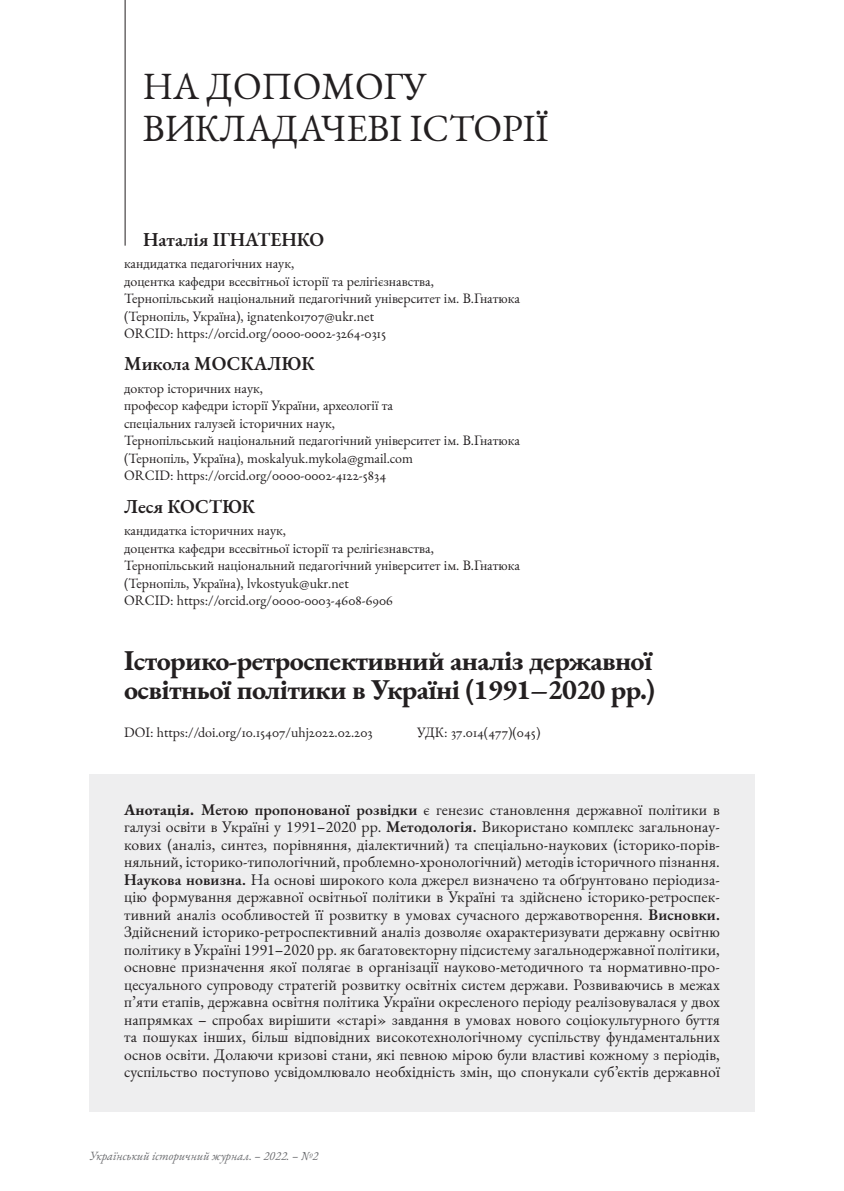
<style>
.page{position:relative;width:844px;height:1191px;background:#fff}
.page>*{position:absolute;margin:0;border:0;box-sizing:border-box;transform-origin:0 0}
.t1{font:37.45px/42px "EB Garamond";color:#231f20}
.Заголовок{font:700 28px/29.8px "EB Garamond";letter-spacing:-.02em;color:#231f20}
.t2{font:600 19.25px "EB Garamond";color:#231f20}
.t3{font:15.75px/17.5px "EB Garamond";letter-spacing:.01em;color:#231f20;text-align:justify}
.Про_автора{font:14px "EB Garamond";color:#231f20}
.t4{font:italic 12.25px "EB Garamond";color:#6c6d70}
.s1{font-weight:700}
.s2{font-weight:600}
</style>
<div class="page">
<hr style="left:125px;top:0;width:1px;height:246px;background:#231f20">
<div style="left:89px;top:774px;width:665px;height:337px;background:#eeeeef"></div>
<h1 class="t1" style="left:143px;top:66px;width:407px">НА ДОПОМОГУ<br>ВИКЛАДАЧЕВІ ІСТОРІЇ</h1>
<p class="t2" style="left:143px;top:227px;width:182px">Наталія ІГНАТЕНКО</p>
<p class="Про_автора" style="left:124px;top:254px;width:172px">кандидатка педагогічних наук,</p>
<p class="Про_автора" style="left:124px;top:272px;width:311px">доцентка кафедри всесвітньої історії та релігієзнавства,</p>
<p class="Про_автора" style="left:124px;top:289px;width:397px">Тернопільський національний педагогічний університет ім. В.Гнатюка</p>
<p class="Про_автора" style="left:124px;top:307px;width:251px">(Тернопіль, Україна), ignatenko1707@ukr.net</p>
<p class="Про_автора" style="left:124px;top:324px;width:263px">ORCID: https://orcid.org/0000-0002-3264-0315</p>
<p class="t2" style="left:124px;top:351px;width:192px">Микола МОСКАЛЮК</p>
<p class="Про_автора" style="left:124px;top:379px;width:140px">доктор історичних наук,</p>
<p class="Про_автора" style="left:124px;top:396px;width:270px">професор кафедри історії України, археології та</p>
<p class="Про_автора" style="left:124px;top:414px;width:212px">спеціальних галузей історичних наук,</p>
<p class="Про_автора" style="left:124px;top:431px;width:397px">Тернопільський національний педагогічний університет ім. В.Гнатюка</p>
<p class="Про_автора" style="left:124px;top:449px;width:290px">(Тернопіль, Україна), moskalyuk.mykola@gmail.com</p>
<p class="Про_автора" style="left:124px;top:466px;width:263px">ORCID: https://orcid.org/0000-0002-4122-5834</p>
<p class="t2" style="left:124px;top:493px;width:132px">Леся КОСТЮК</p>
<p class="Про_автора" style="left:124px;top:521px;width:163px">кандидатка історичних наук,</p>
<p class="Про_автора" style="left:124px;top:539px;width:311px">доцентка кафедри всесвітньої історії та релігієзнавства,</p>
<p class="Про_автора" style="left:124px;top:556px;width:397px">Тернопільський національний педагогічний університет ім. В.Гнатюка</p>
<p class="Про_автора" style="left:124px;top:574px;width:226px">(Тернопіль, Україна), lvkostyuk@ukr.net</p>
<p class="Про_автора" style="left:124px;top:591px;width:270px">ORCID: https://orcid.org/0000-0003-4608-6906</p>
<p class="Заголовок" style="left:124px;top:645px;width:532px">Історико-ретроспективний аналіз державної освітньої політики в Україні (1991–2020 рр.)</p>
<p class="Про_автора" style="left:124px;top:723px;width:250px">DOI: https://doi.org/10.15407/uhj2022.02.203</p>
<p class="Про_автора" style="left:417px;top:723px;width:125px">УДК: 37.014(477)(045)</p>
<p class="t3" style="left:124px;top:801px;width:597px"><span class="s1">Анотація.</span> <span class="s2">Метою пропонованої розвідки</span> є генезис становлення державної політики в галузі освіти в Україні у 1991–2020 рр. <span class="s2">Методологія.</span> Використано комплекс загальнонау&shy;кових (аналіз, синтез, порівняння, діалектичний) та спеціально-наукових (історико-порів&shy;няльний, історико-типологічний, проблемно-хронологічний) методів історичного пізнання.<br><span class="s2">Наукова новизна.</span> На основі широкого кола джерел визначено та обґрунтовано періодиза&shy;цію формування державної освітньої політики в Україні та здійснено історико-ретроспек&shy;тивний аналіз особливостей її розвитку в умовах сучасного державотворення. <span class="s2">Висновки.<br></span>Здійснений історико-ретроспективний аналіз дозволяє охарактеризувати державну освітню політику в Україні 1991–2020 рр. як багатовекторну підсистему загальнодержавної політики, основне призначення якої полягає в організації науково-методичного та нормативно-про&shy;цесуального супроводу стратегій розвитку освітніх систем держави. Розвиваючись в межах п’яти етапів, державна освітня політика України окресленого періоду реалізовувалася у двох напрямках – спробах вирішити «старі» завдання в умовах нового соціокультурного буття та пошуках інших, більш відповідних високотехнологічному суспільству фундаментальних основ освіти. Долаючи кризові стани, які певною мірою були властиві кожному з періодів, суспільство поступово усвідомлювало необхідність змін, що спонукали суб’єктів державної</p>
<p class="t4" style="left:89px;top:1148px;width:230px">Український історичний журнал. – 2022. – №2</p>
</div>
